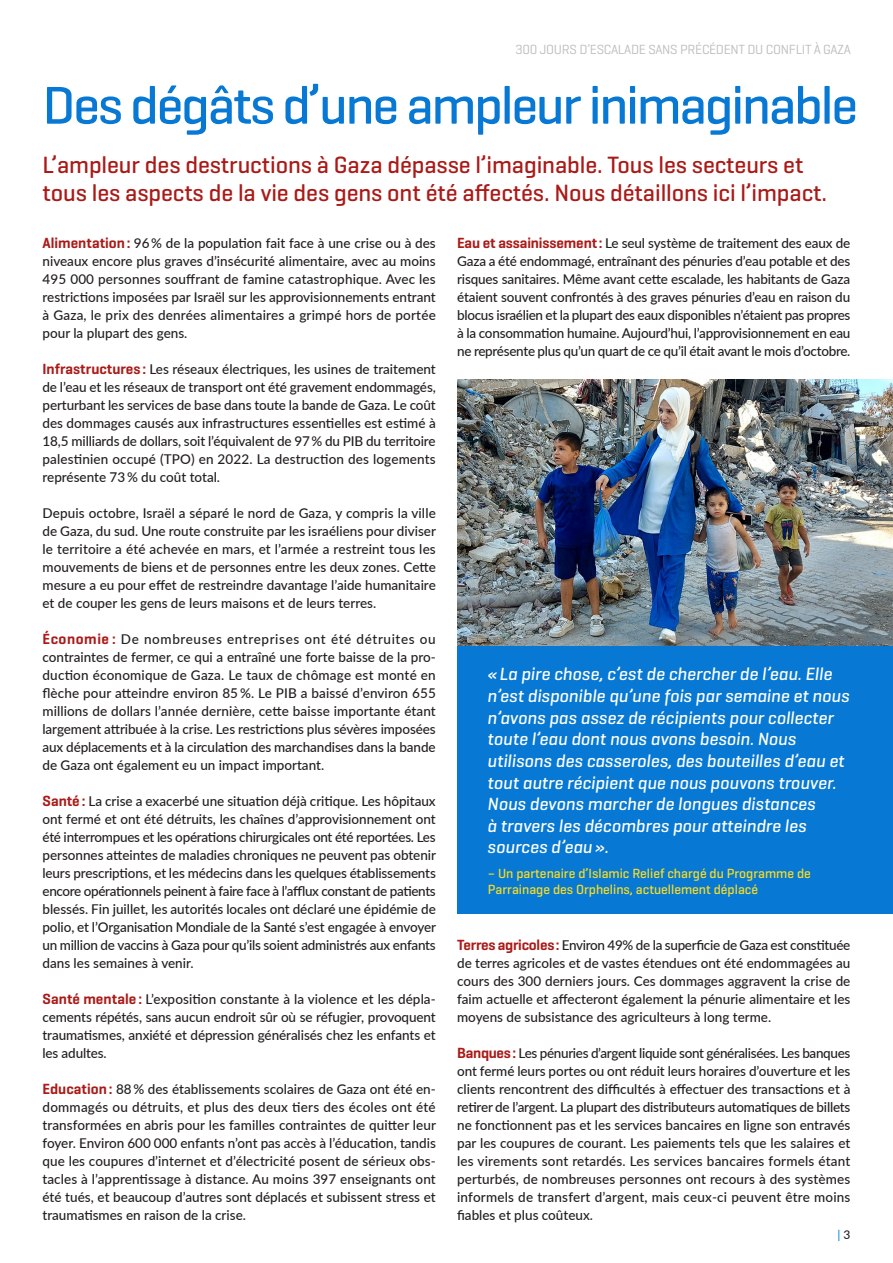
<style>
.page{position:relative;width:893px;height:1263px;background:#fff}
.page>*{position:absolute;margin:0;border:0;box-sizing:border-box;transform-origin:0 0}
.t1{font:500 54px "Geogrotesque";letter-spacing:-.04em;color:#0778d4}
.t2{font:500 24px/28.8px "Geogrotesque";letter-spacing:-.005em;color:#aa1b18}
.t3{font:italic 500 18px/21.6px "Geogrotesque";color:#fff}
.txt_courant{font:500 13.5px/18px "Lato";color:#231f20;text-align:justify}
.t4{font:500 13.5px/16.2px "Geogrotesque";color:#fcde1e}
.t5{font:13.5px "Geogrotesque";letter-spacing:-.02em;color:#bcbdc0}
.t6{font:500 12px "Lato";color:#008ed2}
.s1{font-family:"Geogrotesque";font-weight:600;font-size:15px;color:#aa1b18}
.s2{color:#231f20}
</style>
<div class="page">
<div style="left:457px;top:646px;width:436px;height:268px;background:#0778d4"></div>
<img style="left:457px;top:379px;width:436px;height:267px">
<p class="t5" style="left:515px;top:41px;width:337px">300 JOURS D’ESCALADE SANS PRÉCÉDENT DU CONFLIT À GAZA</p>
<p class="t1" style="left:43px;top:72px;width:817px">Des dégâts d’une ampleur inimaginable</p>
<p class="t2" style="left:43px;top:150px;width:786px">L’ampleur des destructions à Gaza dépasse l’imaginable. Tous les secteurs et tous les aspects de la vie des gens ont été affectés. Nous détaillons ici l’impact.</p>
<p class="txt_courant" style="left:43px;top:234px;width:395px"><span class="s1">Alimentation:</span> 96 % de la population fait face à une crise ou à des niveaux encore plus graves d’insécurité alimentaire, avec au moins 495 000 personnes souffrant de famine catastrophique. Avec les restrictions imposées par Israël sur les approvisionnements entrant à Gaza, le prix des denrées alimentaires a grimpé hors de portée pour la plupart des gens.</p>
<p class="txt_courant" style="left:43px;top:360px;width:395px"><span class="s1">Infrastructures :</span> Les réseaux électriques, les usines de traitement de l’eau et les réseaux de transport ont été gravement endommagés, perturbant les services de base dans toute la bande de Gaza. Le coût des dommages causés aux infrastructures essentielles est estimé à 18,5 milliards de dollars, soit l’équivalent de 97 % du PIB du territoire palestinien occupé (TPO) en 2022. La destruction des logements représente 73 % du coût total.</p>
<p class="txt_courant" style="left:43px;top:504px;width:395px">Depuis octobre, Israël a séparé le nord de Gaza, y compris la ville de Gaza, du sud. Une route construite par les israéliens pour diviser le territoire a été achevée en mars, et l’armée a restreint tous les mouvements de biens et de personnes entre les deux zones. Cette mesure a eu pour effet de restreindre davantage l’aide humanitaire et de couper les gens de leurs maisons et de leurs terres.</p>
<p class="txt_courant" style="left:43px;top:630px;width:395px"><span class="s1">Économie :</span> De nombreuses entreprises ont été détruites ou contraintes de fermer, ce qui a entraîné une forte baisse de la pro&shy;duction économique de Gaza. Le taux de chômage est monté en flèche pour atteindre environ 85 %. Le PIB a baissé d’environ 655 millions de dollars l’année dernière, cette baisse importante étant largement attribuée à la crise. Les restrictions plus sévères imposées aux déplacements et à la circulation des marchandises dans la bande de Gaza ont également eu un impact important.</p>
<p class="txt_courant" style="left:43px;top:792px;width:395px"><span class="s1">Santé:</span> La crise a exacerbé une situation déjà critique. Les hôpitaux ont fermé et ont été détruits, les chaînes d’approvisionnement ont été interrompues et les opérations chirurgicales ont été reportées. Les personnes atteintes de maladies chroniques ne peuvent pas obtenir leurs prescriptions, et les médecins dans les quelques établissements encore opérationnels peinent à faire face à l’afflux constant de patients blessés. Fin juillet, les autorités locales ont déclaré une épidémie de polio, et l’Organisation Mondiale de la Santé s’est engagée à envoyer un million de vaccins à Gaza pour qu’ils soient administrés aux enfants dans les semaines à venir.</p>
<p class="txt_courant" style="left:43px;top:990px;width:395px"><span class="s1">Santé mentale :</span> L’exposition constante à la violence et les dépla&shy;cements répétés, sans aucun endroit sûr où se réfugier, provoquent traumatismes, anxiété et dépression généralisés chez les enfants et les adultes.</p>
<p class="txt_courant" style="left:43px;top:1080px;width:395px"><span class="s1">Education:</span> 88 % des établissements scolaires de Gaza ont été en&shy;dommagés ou détruits, et plus des deux tiers des écoles ont été transformées en abris pour les familles contraintes de quitter leur foyer. Environ 600 000 enfants n’ont pas accès à l’éducation, tandis que les coupures d’internet et d’électricité posent de sérieux obs&shy;tacles à l’apprentissage à distance. Au moins 397 enseignants ont été tués, et beaucoup d’autres sont déplacés et subissent stress et traumatismes en raison de la crise.</p>
<p class="txt_courant" style="left:457px;top:234px;width:395px"><span class="s1">Eau et assainissement:</span> Le seul système de traitement des eaux de Gaza a été endommagé, entraînant des pénuries d’eau potable et des risques sanitaires. Même avant cette escalade, les habitants de Gaza étaient souvent confrontés à des graves pénuries d’eau en raison du blocus israélien et la plupart des eaux disponibles n’étaient pas propres à la consommation humaine. Aujourd’hui, l’approvisionnement en eau ne représente plus qu’un quart de ce qu’il était avant le mois d’octobre.</p>
<p class="t3" style="left:488px;top:663px;width:363px">«La pire chose, c’est de chercher de l’eau. Elle n’est disponible qu’une fois par semaine et nous n’avons pas assez de récipients pour collecter toute l’eau dont nous avons besoin. Nous utilisons des casseroles, des bouteilles d’eau et tout autre récipient que nous pouvons trouver.<br>Nous devons marcher de longues distances<br>à travers les décombres pour atteindre les sources d’eau».</p>
<p class="t4" style="left:488px;top:865px;width:324px">– Un partenaire d’Islamic Relief chargé du Programme de<br>Parrainage des Orphelins, actuellement déplacé</p>
<p class="txt_courant" style="left:457px;top:936px;width:395px"><span class="s1">Terres agricoles:</span> Environ 49% de la superficie de Gaza est constituée de terres agricoles et de vastes étendues ont été endommagées au cours des 300 derniers jours. Ces dommages aggravent la crise de faim actuelle et affecteront également la pénurie alimentaire et les moyens de subsistance des agriculteurs à long terme.</p>
<p class="txt_courant" style="left:457px;top:1044px;width:395px"><span class="s1">Banques:</span> Les pénuries d’argent liquide sont généralisées. Les banques ont fermé leurs portes ou ont réduit leurs horaires d’ouverture et les clients rencontrent des difficultés à effectuer des transactions et à retirer de l’argent. La plupart des distributeurs automatiques de billets ne fonctionnent pas et les services bancaires en ligne son entravés par les coupures de courant. Les paiements tels que les salaires et les virements sont retardés. Les services bancaires formels étant perturbés, de nombreuses personnes ont recours à des systèmes informels de transfert d’argent, mais ceux-ci peuvent être moins fiables et plus coûteux.</p>
<p class="t6" style="left:837px;top:1226px;width:15px">| <span class="s2">3</span></p>
</div>
